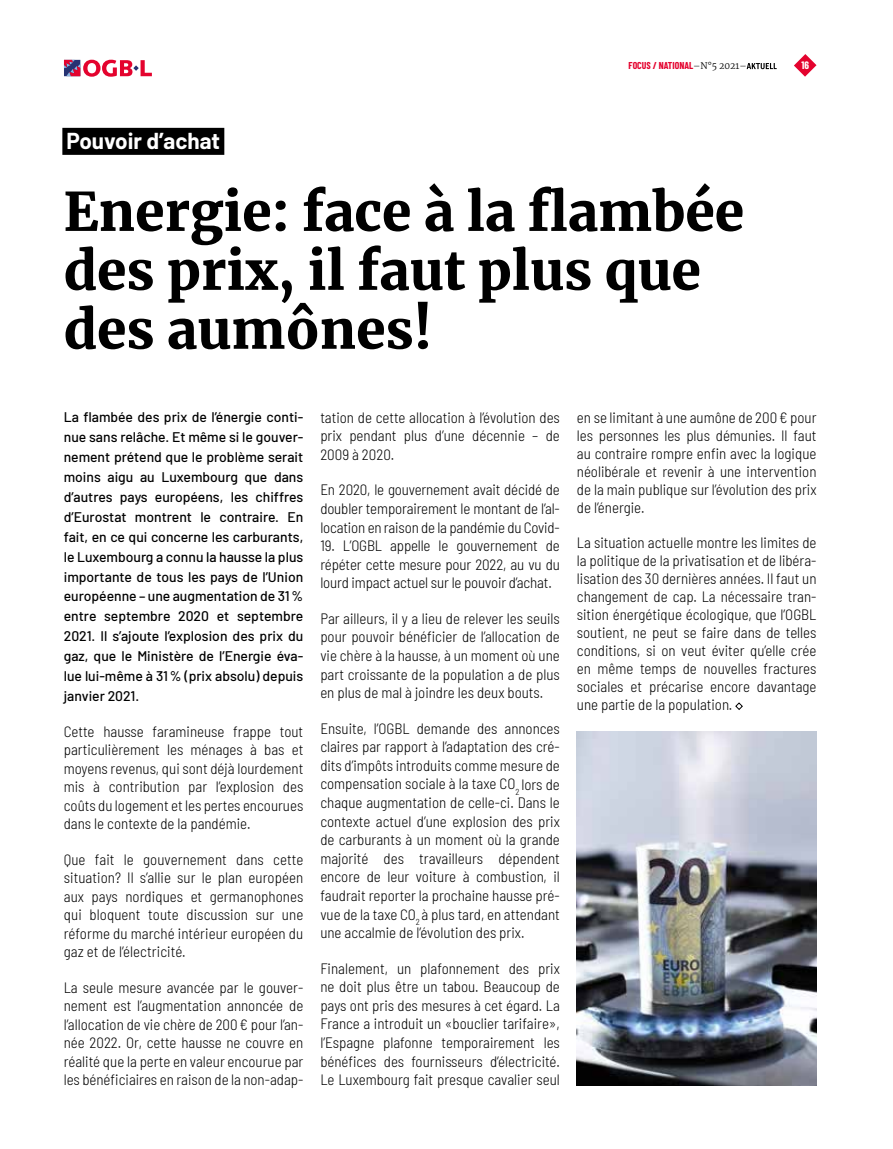
<style>
.page{position:relative;width:893px;height:1149px;background:#fff}
.page>*{position:absolute;margin:0;border:0;box-sizing:border-box;transform-origin:0 0}
.t1{font:900 52.95px/58.8px "Merriweather";color:#000}
.t2{font:700 22.5px "Barlow";color:#fff}
.t3{font:300 semi-condensed 15px/18.6px "Barlow";color:#000;text-align:justify}
.t4{font:500 13.95px/20px "Barlow";color:#000;text-align:justify}
.t5{font:700 10.5px "Barlow Condensed";color:#fff}
.t6{font:700 9.75px "Barlow Condensed";color:#e4032e}
.s1{font-family:"Merriweather";font-weight:300;font-size:9px;color:#000}
</style>
<div class="page">
<svg style="left:64px;top:60px;width:88px;height:17px"></svg>
<svg style="left:794px;top:54px;width:22px;height:23px"></svg>
<svg style="left:747px;top:63px;width:30px;height:6px"></svg>
<div style="left:62px;top:128px;width:162px;height:27px;background:#000"></div>
<svg style="left:735px;top:702px;width:8px;height:8px"></svg>
<img style="left:577px;top:731px;width:239px;height:353px">
<h2 class="t2" style="left:67px;top:124px;width:155px">Pouvoir d’achat</h2>
<p class="t6" style="left:629px;top:59px;width:120px">FOCUS / NATIONAL<span class="s1">–N°5 2021–</span></p>
<p class="t5" style="left:801px;top:57px;width:9px">16</p>
<h1 class="t1" style="left:64px;top:180px;width:682px">Energie: face à la flambée des prix, il faut plus que des aumônes!</h1>
<p class="t4" style="left:64px;top:405px;width:241px">La flambée des prix de l’énergie conti&shy;nue sans relâche. Et même si le gouver&shy;nement prétend que le problème serait moins aigu au Luxembourg que dans d’autres pays européens, les chiffres d’Eurostat montrent le contraire. En fait, en ce qui concerne les carburants, le Luxembourg a connu la hausse la plus importante de tous les pays de l’Union européenne – une augmentation de 31% entre septembre 2020 et septembre 2021. Il s’ajoute l’explosion des prix du gaz, que le Ministère de l’Energie éva&shy;lue lui-même à 31% (prix absolu) depuis janvier 2021.</p>
<p class="t3" style="left:64px;top:721px;width:241px">Cette hausse faramineuse frappe tout particulièrement les ménages à bas et moyens revenus, qui sont déjà lourdement mis à contribution par l’explosion des coûts du logement et les pertes encourues dans le contexte de la pandémie.</p>
<p class="t3" style="left:64px;top:848px;width:241px">Que fait le gouvernement dans cette situation? Il s’allie sur le plan européen aux pays nordiques et germanophones qui bloquent toute discussion sur une réforme du marché intérieur européen du gaz et de l’électricité.</p>
<p class="t3" style="left:64px;top:976px;width:241px">La seule mesure avancée par le gouver&shy;nement est l’augmentation annoncée de l’allocation de vie chère de 200€ pour l’an&shy;née 2022. Or, cette hausse ne couvre en réalité que la perte en valeur encourue par les bénéficiaires en raison de la non-adap-</p>
<p class="t3" style="left:320px;top:407px;width:241px">tation de cette allocation à l’évolution des prix pendant plus d’une décennie – de 2009 à 2020.</p>
<p class="t3" style="left:320px;top:479px;width:241px">En 2020, le gouvernement avait décidé de doubler temporairement le montant de l’al&shy;location en raison de la pandémie du Covid-</p>
<p class="t3" style="left:320px;top:535px;width:241px">19. L’OGBL appelle le gouvernement de répéter cette mesure pour 2022, au vu du lourd impact actuel sur le pouvoir d’achat.</p>
<p class="t3" style="left:320px;top:608px;width:241px">Par ailleurs, il y a lieu de relever les seuils pour pouvoir bénéficier de l’allocation de vie chère à la hausse, à un moment où une part croissante de la population a de plus en plus de mal à joindre les deux bouts.</p>
<p class="t3" style="left:320px;top:717px;width:241px">Ensuite, l’OGBL demande des annonces claires par rapport à l’adaptation des cré&shy;dits d’impôts introduits comme mesure de compensation sociale à la taxe CO<sub>2</sub> lors de chaque augmentation de celle-ci. Dans le contexte actuel d’une explosion des prix de carburants à un moment où la grande majorité des travailleurs dépendent encore de leur voiture à combustion, il faudrait reporter la prochaine hausse pré&shy;vue de la taxe CO<sub>2</sub> à plus tard, en attendant une accalmie de l’évolution des prix.</p>
<p class="t3" style="left:320px;top:957px;width:241px">Finalement, un plafonnement des prix ne doit plus être un tabou. Beaucoup de pays ont pris des mesures à cet égard. La France a introduit un «bouclier tarifaire», l’Espagne plafonne temporairement les bénéfices des fournisseurs d’électricité.<br>Le Luxembourg fait presque cavalier seul</p>
<p class="t3" style="left:577px;top:407px;width:241px;line-height:18px">en se limitant à une aumône de 200€ pour les personnes les plus démunies. Il faut au contraire rompre enfin avec la logique néolibérale et revenir à une intervention de la main publique sur l’évolution des prix de l’énergie.</p>
<p class="t3" style="left:577px;top:532px;width:241px;line-height:18px">La situation actuelle montre les limites de la politique de la privatisation et de libéra&shy;lisation des 30 dernières années. Il faut un changement de cap. La nécessaire tran&shy;sition énergétique écologique, que l’OGBL soutient, ne peut se faire dans de telles conditions, si on veut éviter qu’elle crée en même temps de nouvelles fractures sociales et précarise encore davantage une partie de la population.</p>
</div>
